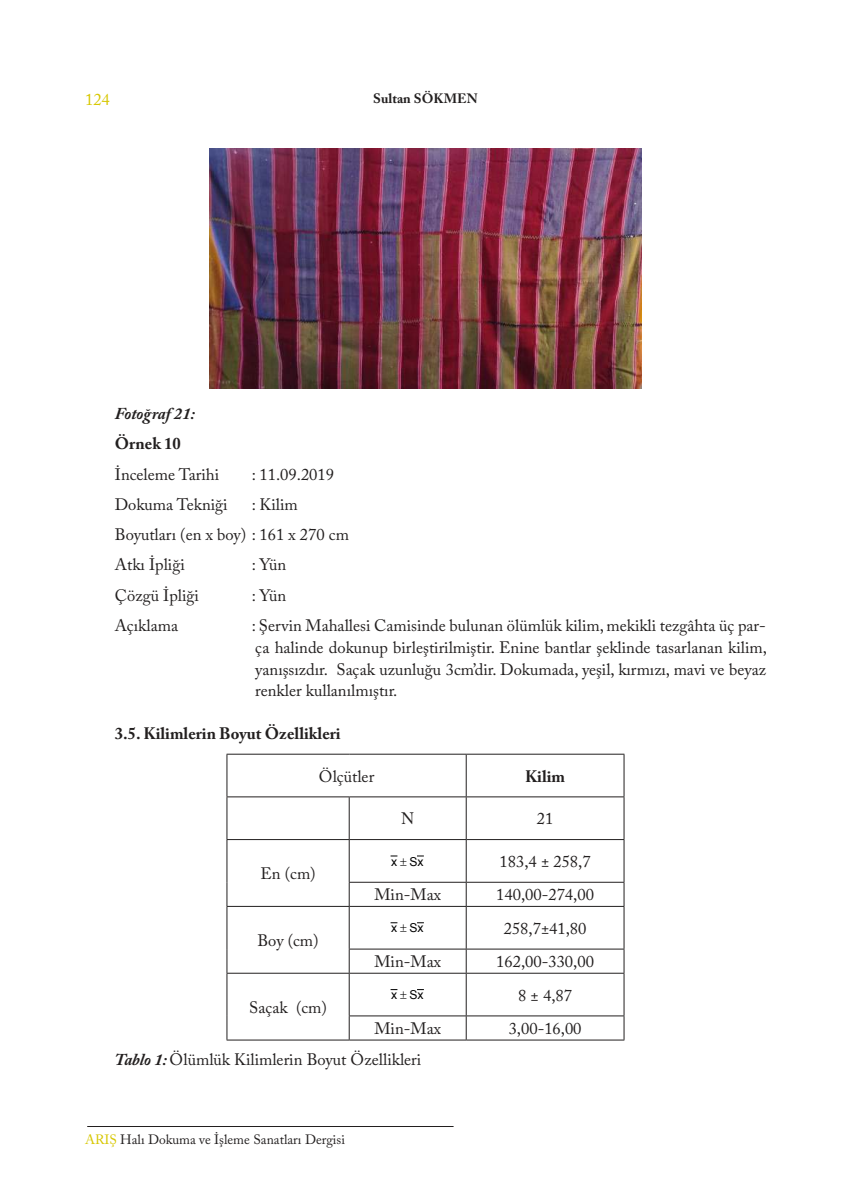
<style>
.page{position:relative;width:851px;height:1191px;background:#fff}
.page>*{position:absolute;margin:0;border:0;box-sizing:border-box;transform-origin:0 0}
.t1{font:16.5px/21.8px "Adobe Caslon Pro";color:#221f1f}
.t2{font:700 16.5px "Adobe Caslon Pro";color:#221f1f}
.t3{font:italic 700 16.5px "Adobe Caslon Pro";color:#221f1f}
.t4{font:16.5px "Adobe Caslon Pro";color:#d7c700}
.t5{font:13.5px "Adobe Caslon Pro";color:#221f1f}
.t6{font:700 13.5px "Adobe Caslon Pro";letter-spacing:.005em;color:#221f1f}
.t7{font:12.3px "Arial";color:#000}
.s1{font-weight:700;font-style:italic}
.s2{color:#d7c700}
</style>
<div class="page">
<hr style="left:87px;top:1126px;width:366px;height:1px;background:#221f1f">
<img style="left:209px;top:149px;width:432px;height:240px">
<hr style="left:226px;top:754px;width:123px;height:1px;background:#221f1f">
<hr style="left:226px;top:754px;width:1px;height:42px;background:#221f1f">
<hr style="left:349px;top:754px;width:117px;height:1px;background:#221f1f">
<hr style="left:466px;top:754px;width:158px;height:1px;background:#221f1f">
<hr style="left:466px;top:754px;width:1px;height:42px;background:#221f1f">
<hr style="left:623px;top:754px;width:1px;height:42px;background:#221f1f">
<hr style="left:226px;top:796px;width:123px;height:1px;background:#221f1f">
<hr style="left:226px;top:797px;width:1px;height:42px;background:#221f1f">
<hr style="left:349px;top:796px;width:117px;height:1px;background:#221f1f">
<hr style="left:349px;top:797px;width:1px;height:42px;background:#221f1f">
<hr style="left:466px;top:796px;width:158px;height:1px;background:#221f1f">
<hr style="left:466px;top:797px;width:1px;height:42px;background:#221f1f">
<hr style="left:623px;top:797px;width:1px;height:42px;background:#221f1f">
<hr style="left:226px;top:839px;width:123px;height:1px;background:#221f1f">
<hr style="left:226px;top:840px;width:1px;height:42px;background:#221f1f">
<hr style="left:349px;top:839px;width:117px;height:1px;background:#221f1f">
<hr style="left:349px;top:840px;width:1px;height:42px;background:#221f1f">
<hr style="left:466px;top:839px;width:158px;height:1px;background:#221f1f">
<hr style="left:466px;top:840px;width:1px;height:42px;background:#221f1f">
<hr style="left:623px;top:840px;width:1px;height:42px;background:#221f1f">
<svg style="left:226px;top:882px;width:1px;height:24px"></svg>
<hr style="left:349px;top:882px;width:117px;height:1px;background:#221f1f">
<svg style="left:349px;top:882px;width:1px;height:24px"></svg>
<hr style="left:466px;top:882px;width:158px;height:1px;background:#221f1f">
<svg style="left:466px;top:882px;width:1px;height:24px"></svg>
<svg style="left:623px;top:882px;width:1px;height:24px"></svg>
<hr style="left:226px;top:906px;width:123px;height:1px;background:#221f1f">
<hr style="left:226px;top:906px;width:1px;height:43px;background:#221f1f">
<hr style="left:349px;top:906px;width:117px;height:1px;background:#221f1f">
<hr style="left:349px;top:906px;width:1px;height:42px;background:#221f1f">
<hr style="left:466px;top:906px;width:158px;height:1px;background:#221f1f">
<hr style="left:466px;top:906px;width:1px;height:42px;background:#221f1f">
<hr style="left:623px;top:906px;width:1px;height:42px;background:#221f1f">
<svg style="left:226px;top:949px;width:1px;height:23px"></svg>
<hr style="left:349px;top:948px;width:117px;height:1px;background:#221f1f">
<svg style="left:349px;top:949px;width:1px;height:23px"></svg>
<hr style="left:466px;top:948px;width:158px;height:1px;background:#221f1f">
<svg style="left:466px;top:949px;width:1px;height:23px"></svg>
<svg style="left:623px;top:949px;width:1px;height:23px"></svg>
<hr style="left:226px;top:972px;width:123px;height:1px;background:#221f1f">
<hr style="left:226px;top:973px;width:1px;height:43px;background:#221f1f">
<hr style="left:349px;top:972px;width:117px;height:1px;background:#221f1f">
<hr style="left:349px;top:973px;width:1px;height:42px;background:#221f1f">
<hr style="left:466px;top:972px;width:158px;height:1px;background:#221f1f">
<hr style="left:466px;top:973px;width:1px;height:42px;background:#221f1f">
<hr style="left:623px;top:973px;width:1px;height:42px;background:#221f1f">
<svg style="left:226px;top:1016px;width:1px;height:23px"></svg>
<hr style="left:349px;top:1015px;width:117px;height:1px;background:#221f1f">
<svg style="left:349px;top:1016px;width:1px;height:23px"></svg>
<hr style="left:466px;top:1015px;width:158px;height:1px;background:#221f1f">
<svg style="left:466px;top:1016px;width:1px;height:23px"></svg>
<svg style="left:623px;top:1016px;width:1px;height:23px"></svg>
<hr style="left:226px;top:1039px;width:123px;height:1px;background:#221f1f">
<hr style="left:349px;top:1039px;width:117px;height:1px;background:#221f1f">
<hr style="left:466px;top:1039px;width:158px;height:1px;background:#221f1f">
<svg style="left:391px;top:855px;width:7px;height:2px"></svg>
<svg style="left:391px;top:922px;width:7px;height:2px"></svg>
<svg style="left:391px;top:989px;width:7px;height:2px"></svg>
<p class="t4" style="left:85px;top:90px;width:26px">124</p>
<p class="t6" style="left:373px;top:91px;width:106px">Sultan SÖKMEN</p>
<p class="t3" style="left:115px;top:407px;width:81px">Fotoğraf 21:</p>
<p class="t2" style="left:115px;top:434px;width:67px">Örnek 10</p>
<p class="t1" style="left:115px;top:464px;width:106px">İnceleme Tarihi</p>
<p class="t1" style="left:252px;top:464px;width:84px">: 11.09.2019</p>
<p class="t1" style="left:115px;top:494px;width:114px">Dokuma Tekniği</p>
<p class="t1" style="left:115px;top:490px;width:236px;line-height:30.3px;text-indent:137px">: Kilim<br>Boyutları (en x boy) : 161 x 270 cm<br>Atkı İpliği</p>
<p class="t1" style="left:252px;top:554px;width:36px">: Yün</p>
<p class="t1" style="left:115px;top:585px;width:85px">Çözgü İpliği</p>
<p class="t1" style="left:252px;top:585px;width:36px">: Yün</p>
<p class="t1" style="left:115px;top:615px;width:65px">Açıklama</p>
<p class="t1" style="left:252px;top:615px;width:516px;text-align:justify">: Şervin Mahallesi Camisinde bulunan ölümlük kilim, mekikli tezgâhta üç par&shy;ça halinde dokunup birleştirilmiştir. Enine bantlar şeklinde tasarlanan kilim, yanışsızdır. Saçak uzunluğu 3cm’dir. Dokumada, yeşil, kırmızı, mavi ve beyaz renkler kullanılmıştır.</p>
<p class="t2" style="left:115px;top:724px;width:227px">3.5. Kilimlerin Boyut Özellikleri</p>
<p class="t1" style="left:319px;top:765px;width:57px">Ölçütler</p>
<p class="t2" style="left:525px;top:766px;width:42px">Kilim</p>
<p class="t1" style="left:401px;top:808px;width:15px">N</p>
<p class="t1" style="left:536px;top:808px;width:18px">21</p>
<p class="t1" style="left:260px;top:863px;width:57px">En (cm)</p>
<p class="t1" style="left:257px;top:930px;width:63px">Boy (cm)</p>
<p class="t7" style="left:391px;top:854px;width:8px">x</p>
<p class="t7" style="left:409px;top:854px;width:16px">Sx</p>
<p class="t1" style="left:499px;top:851px;width:93px">183,4 ± 258,7</p>
<p class="t1" style="left:374px;top:884px;width:68px">Min-Max</p>
<p class="t1" style="left:496px;top:884px;width:99px">140,00-274,00</p>
<p class="t7" style="left:391px;top:921px;width:8px">x</p>
<p class="t7" style="left:409px;top:921px;width:16px">Sx</p>
<p class="t1" style="left:503px;top:918px;width:84px">258,7±41,80</p>
<p class="t1" style="left:374px;top:951px;width:68px">Min-Max</p>
<p class="t1" style="left:496px;top:951px;width:99px">162,00-330,00</p>
<p class="t7" style="left:391px;top:987px;width:8px">x</p>
<p class="t7" style="left:409px;top:987px;width:16px">Sx</p>
<p class="t1" style="left:518px;top:984px;width:55px">8 ± 4,87</p>
<p class="t1" style="left:374px;top:1018px;width:68px">Min-Max</p>
<p class="t1" style="left:508px;top:1018px;width:74px">3,00-16,00</p>
<p class="t1" style="left:115px;top:1048px;width:308px"><span class="s1">Tablo 1:</span> Ölümlük Kilimlerin Boyut Özellikleri</p>
<p class="t1" style="left:249px;top:996px;width:79px">Saçak (cm)</p>
<p class="t5" style="left:85px;top:1131px;width:261px"><span class="s2">ARIŞ</span> Halı Dokuma ve İşleme Sanatları Dergisi</p>
</div>
